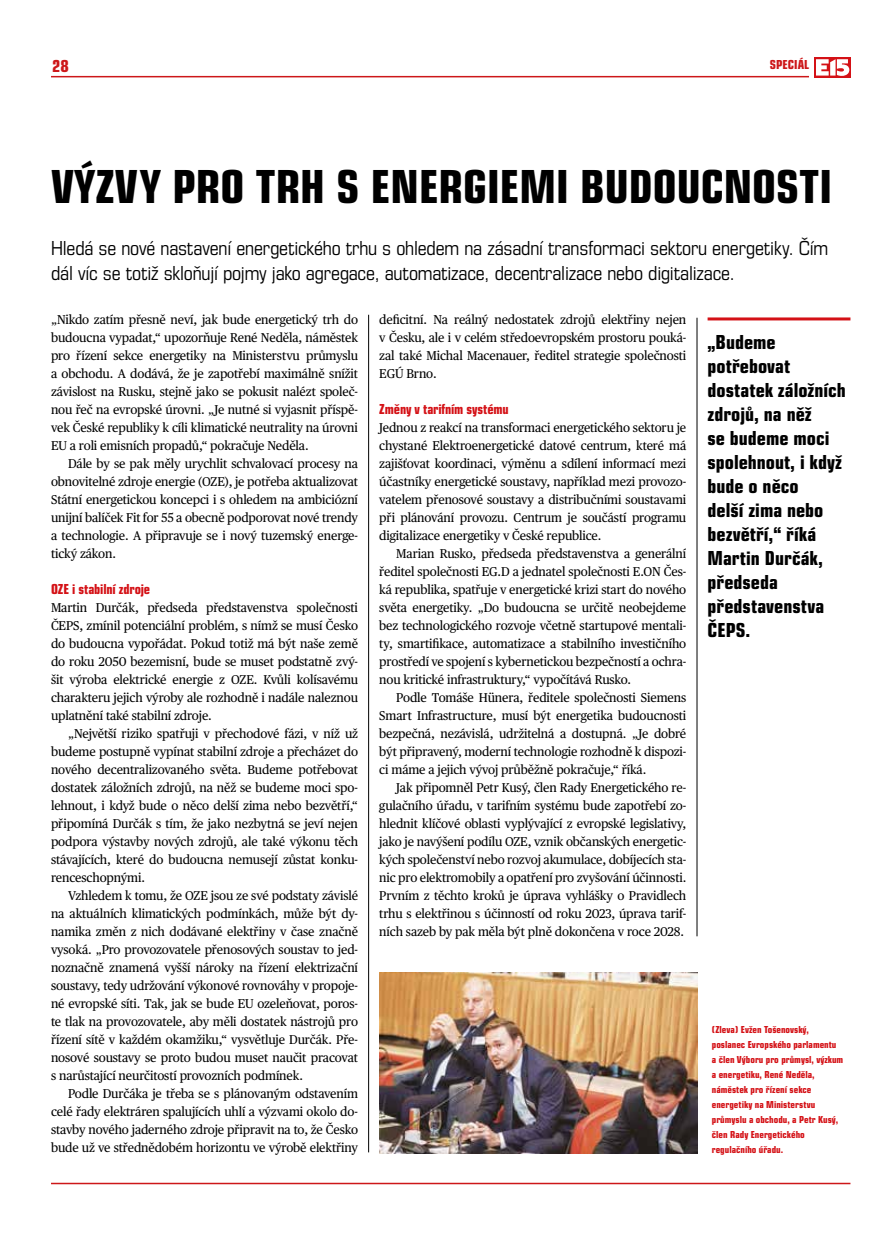
<style>
.page{position:relative;width:893px;height:1242px;background:#fff}
.page>*{position:absolute;margin:0;border:0;box-sizing:border-box;transform-origin:0 0}
.t1{font:49.5px "Eurostile Con Hea";color:#000}
.t2{font:21px/25.2px "Eurostile Con";letter-spacing:-.01em;color:#000}
.t3{font:21px/24px "Eurostile Con Hea";color:#000}
.t4{font:18px "Eurostile Con Hea";color:#cd1719}
.t5{font:15px "Eurostile Con Hea";letter-spacing:-.01em;color:#d41116;scale:.96 1}
.t6{font:13.5px "Eurostile Con Hea";color:#cd1719}
.t7{font:12.75px/18px "Publico Text";letter-spacing:-.01em;color:#000;text-align:justify;scale:.96 1}
.t8{font:10.5px/15px "Eurostile Con Hea";color:#d41116}
</style>
<div class="page">
<hr style="left:51px;top:76px;width:758px;height:1px;background:#cd1719">
<div style="left:814px;top:57px;width:36px;height:20px;background:#d41116"></div>
<svg style="left:816px;top:59px;width:33px;height:17px"></svg>
<hr style="left:51px;top:1182px;width:799px;height:2px;background:#cd1719">
<hr style="left:708px;top:317px;width:142px;height:3px;background:#d41116">
<hr style="left:368px;top:315px;width:1px;height:837px;background:#000">
<hr style="left:697px;top:318px;width:1px;height:618px;background:#000">
<img style="left:379px;top:972px;width:319px;height:181px">
<h3 class="t4" style="left:52px;top:56px;width:18px">28</h3>
<p class="t6" style="left:770px;top:57px;width:41px">SPECIÁL</p>
<h1 class="t1" style="left:51px;top:159px;width:783px">VÝZVY PRO TRH S ENERGIEMI BUDOUCNOSTI</h1>
<h2 class="t2" style="left:51px;top:235px;width:779px">Hledá se nové nastavení energetického trhu s ohledem na zásadní transformaci sektoru energetiky. Čím dál víc se totiž skloňují pojmy jako agregace, automatizace, decentralizace nebo digitalizace.</h2>
<p class="t7" style="left:51px;top:310px;width:321px">„Nikdo zatím přesně neví, jak bude energetický trh do budoucna vypadat,“ upozorňuje René Neděla, náměstek pro řízení sekce energetiky na Ministerstvu průmyslu a obchodu. A dodává, že je zapotřebí maximálně snížit závislost na Rusku, stejně jako se pokusit nalézt společ&shy;nou řeč na evropské úrovni. „Je nutné si vyjasnit příspě&shy;vek České republiky k cíli klimatické neutrality na úrovni EU a roli emisních propadů,“ pokračuje Neděla.</p>
<p class="t7" style="left:51px;top:454px;width:321px;text-indent:17px">Dále by se pak měly urychlit schvalovací procesy na obnovitelné zdroje energie (OZE), je potřeba aktualizovat Státní energetickou koncepci i s ohledem na ambiciózní unijní balíček Fit for 55 a obecně podporovat nové trendy a technologie. A připravuje se i nový tuzemský energe&shy;tický zákon.</p>
<p class="t5" style="left:51px;top:581px;width:105px">OZE i stabilní zdroje</p>
<p class="t7" style="left:51px;top:598px;width:321px">Martin Durčák, předseda představenstva společnosti ČEPS, zmínil potenciální problém, s nímž se musí Česko do budoucna vypořádat. Pokud totiž má být naše země do roku 2050 bezemisní, bude se muset podstatně zvý&shy;šit výroba elektrické energie z OZE. Kvůli kolísavému charakteru jejich výroby ale rozhodně i nadále naleznou uplatnění také stabilní zdroje.</p>
<p class="t7" style="left:51px;top:724px;width:321px;text-indent:17px">„Největší riziko spatřuji v přechodové fázi, v níž už budeme postupně vypínat stabilní zdroje a přecházet do nového decentralizovaného světa. Budeme potřebovat dostatek záložních zdrojů, na něž se budeme moci spo&shy;lehnout, i když bude o něco delší zima nebo bezvětří,“ připomíná Durčák s tím, že jako nezbytná se jeví nejen podpora výstavby nových zdrojů, ale také výkonu těch stávajících, které do budoucna nemusejí zůstat konku&shy;renceschopnými.</p>
<p class="t7" style="left:51px;top:886px;width:321px;text-indent:17px">Vzhledem k tomu, že OZE jsou ze své podstaty závislé na aktuálních klimatických podmínkách, může být dy&shy;namika změn z nich dodávané elektřiny v čase značně vysoká. „Pro provozovatele přenosových soustav to jed&shy;noznačně znamená vyšší nároky na řízení elektrizační soustavy, tedy udržování výkonové rovnováhy v propoje&shy;né evropské síti. Tak, jak se bude EU ozeleňovat, poros&shy;te tlak na provozovatele, aby měli dostatek nástrojů pro řízení sítě v každém okamžiku,“ vysvětluje Durčák. Pře&shy;nosové soustavy se proto budou muset naučit pracovat s narůstající neurčitostí provozních podmínek.</p>
<p class="t7" style="left:51px;top:1084px;width:321px;text-indent:17px">Podle Durčáka je třeba se s plánovaným odstavením celé řady elektráren spalujících uhlí a výzvami okolo do&shy;stavby nového jaderného zdroje připravit na to, že Česko bude už ve střednědobém horizontu ve výrobě elektřiny</p>
<p class="t7" style="left:379px;top:310px;width:321px">deficitní. Na reálný nedostatek zdrojů elektřiny nejen v Česku, ale i v celém středoevropském prostoru pouká&shy;zal také Michal Macenauer, ředitel strategie společnosti EGÚ Brno.</p>
<p class="t5" style="left:379px;top:401px;width:136px">Změny v tarifním systému</p>
<p class="t7" style="left:379px;top:418px;width:321px">Jednou z reakcí na transformaci energetického sektoru je chystané Elektroenergetické datové centrum, které má zajišťovat koordinaci, výměnu a sdílení informací mezi účastníky energetické soustavy, například mezi provozo&shy;vatelem přenosové soustavy a distribučními soustavami při plánování provozu. Centrum je součástí programu digitalizace energetiky v České republice.</p>
<p class="t7" style="left:379px;top:544px;width:321px;text-indent:17px">Marian Rusko, předseda představenstva a generální ředitel společnosti EG.D a jednatel společnosti E.ON Čes&shy;ká republika, spatřuje v energetické krizi start do nového světa energetiky. „Do budoucna se určitě neobejdeme bez technologického rozvoje včetně startupové mentali&shy;ty, smartifikace, automatizace a stabilního investičního prostředí ve spojení s kybernetickou bezpečností a ochra&shy;nou kritické infrastruktury,“ vypočítává Rusko.</p>
<p class="t7" style="left:379px;top:688px;width:321px;text-indent:17px">Podle Tomáše Hünera, ředitele společnosti Siemens Smart Infrastructure, musí být energetika budoucnosti bezpečná, nezávislá, udržitelná a dostupná. „Je dobré být připravený, moderní technologie rozhodně k dispozi&shy;ci máme a jejich vývoj průběžně pokračuje,“ říká.</p>
<p class="t7" style="left:379px;top:778px;width:321px;text-indent:17px">Jak připomněl Petr Kusý, člen Rady Energetického re&shy;gulačního úřadu, v tarifním systému bude zapotřebí zo&shy;hlednit klíčové oblasti vyplývající z evropské legislativy, jako je navýšení podílu OZE, vznik občanských energetic&shy;kých společenství nebo rozvoj akumulace, dobíjecích sta&shy;nic pro elektromobily a opatření pro zvyšování účinnosti.<br>Prvním z těchto kroků je úprava vyhlášky o Pravidlech trhu s elektřinou s účinností od roku 2023, úprava tarif&shy;ních sazeb by pak měla být plně dokončena v roce 2028.</p>
<h2 class="t3" style="left:708px;top:330px;width:140px">„Budeme potřebovat dostatek záložních zdrojů, na něž<br>se budeme moci spolehnout, i když bude o něco<br>delší zima nebo bezvětří,“ říká<br>Martin Durčák, předseda představenstva<br>ČEPS.</h2>
<p class="t8" style="left:712px;top:1022px;width:133px">(Zleva) Evžen Tošenovský, poslanec Evropského parlamentu a člen Výboru pro průmysl, výzkum a energetiku, René Neděla, náměstek pro řízení sekce energetiky na Ministerstvu průmyslu a obchodu, a Petr Kusý, člen Rady Energetického regulačního úřadu.</p>
</div>
